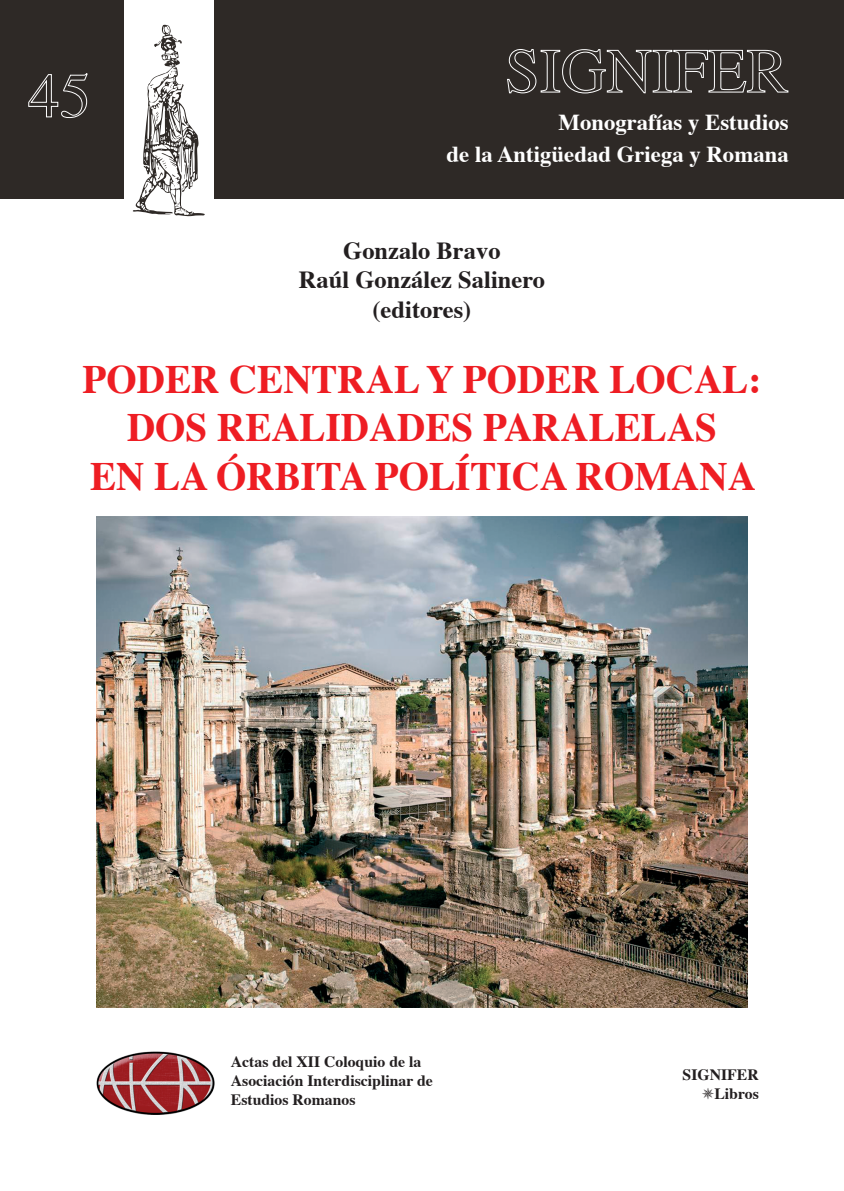
<style>
.page{position:relative;width:844px;height:1191px;background:#fff}
.page>*{position:absolute;margin:0;border:0;box-sizing:border-box;transform-origin:0 0}
.t1{font:700 40.25px/48.3px "Times";color:#ee1d23;text-align:center}
.t2{font:700 24.5px/29.4px "Times";color:#231f20;text-align:center}
.t3{font:700 22.75px/31.5px "Times";color:#fff;text-align:right}
.t4{font:700 15.75px/18.9px "Times";color:#231f20}
</style>
<div class="page">
<img style="left:96px;top:1051px;width:119px;height:63px">
<div style="left:0;top:0;width:843px;height:198px;background:#2e2926"></div>
<div style="left:124px;top:0;width:89px;height:218px;background:#fff"></div>
<svg style="left:28px;top:73px;width:60px;height:45px"></svg>
<svg style="left:507px;top:49px;width:281px;height:45px"></svg>
<svg style="left:133px;top:25px;width:72px;height:191px"></svg>
<img style="left:96px;top:516px;width:651px;height:491px">
<h3 class="t3" style="left:446px;top:105px;width:343px">Monografías y Estudios<br>de la Antigüedad Griega y Romana</h3>
<h2 class="t2" style="left:299px;top:233px;width:247px">Gonzalo Bravo<br>Raúl González Salinero (editores)</h2>
<h1 class="t1" style="left:83px;top:351px;width:680px">PODER CENTRAL Y PODER LOCAL:<br>DOS REALIDADES PARALELAS<br>EN LA ÓRBITA POLÍTICA ROMANA</h1>
<p class="t4" style="left:231px;top:1050px;width:203px">Actas del XII Coloquio de la<br>Asociación Interdisciplinar de<br>Estudios Romanos</p>
<p class="t4" style="left:682px;top:1063px;width:78px">SIGNIFER</p>
<p class="t4" style="left:701px;top:1082px;width:58px">❖Libros</p>
</div>
